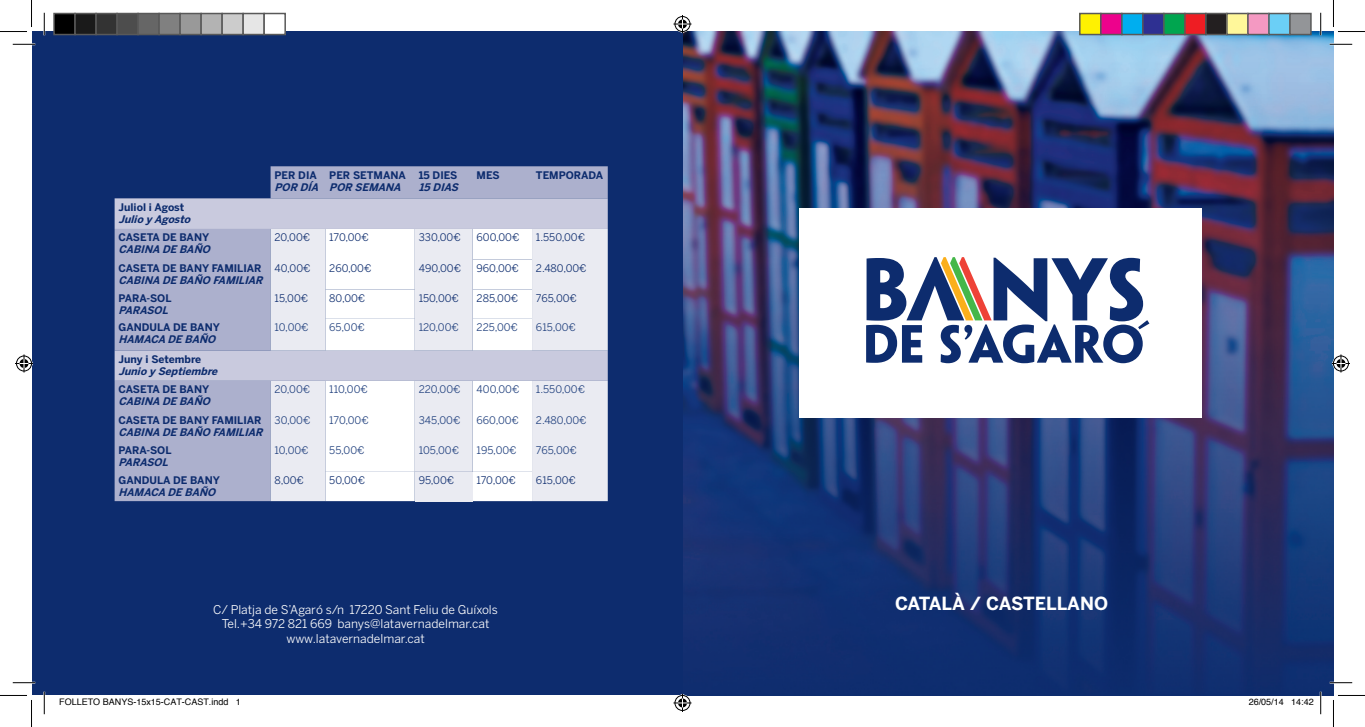
<style>
.page{position:relative;width:1365px;height:727px;background:#fff}
.page>*{position:absolute;margin:0;border:0;box-sizing:border-box;transform-origin:0 0}
.t1{font:700 18px "Benton Sans";color:#fff}
.t2{font:12px/14.4px "Benton Sans";color:#fff;text-align:center}
.t3{font:700 10.35px "Benton Sans";color:#0d2c6e}
.t4{font:italic 700 10.35px "Benton Sans";color:#0d2c6e}
.t5{font:10.35px "Benton Sans";color:#1f3f7d}
.t6{font:10.35px "Benton Sans";color:#0d2c6e}
.t7{font:9px "Helvetica";color:#000}
</style>
<div class="page">
<img style="left:682px;top:32px;width:651px;height:663px">
<div style="left:32px;top:32px;width:650px;height:663px;background:#0d2c6e"></div>
<svg style="left:115px;top:166px;width:492px;height:335px;background:#949cbe"></svg>
<svg style="left:115px;top:198px;width:492px;height:182px;background:#b9bcd5"></svg>
<svg style="left:270px;top:229px;width:337px;height:272px;background:#e5e6ef"></svg>
<svg style="left:325px;top:229px;width:207px;height:272px;background:#f2f3f7"></svg>
<div style="left:415px;top:471px;width:57px;height:30px;background:#eaebf2"></div>
<div style="left:799px;top:208px;width:402px;height:209px;background:#fff"></div>
<svg style="left:866px;top:257px;width:283px;height:106px"></svg>
<hr style="left:13px;top:43px;width:22px;height:2px;background:#fff">
<hr style="left:1329px;top:43px;width:22px;height:2px;background:#fff">
<hr style="left:13px;top:681px;width:22px;height:2px;background:#fff">
<hr style="left:1329px;top:681px;width:22px;height:2px;background:#fff">
<hr style="left:43px;top:13px;width:2px;height:22px;background:#fff">
<hr style="left:43px;top:691px;width:2px;height:23px;background:#fff">
<hr style="left:1319px;top:13px;width:2px;height:22px;background:#fff">
<hr style="left:1319px;top:691px;width:2px;height:23px;background:#fff">
<svg style="left:13px;top:44px;width:22px;height:1px"></svg>
<svg style="left:1329px;top:44px;width:22px;height:1px"></svg>
<svg style="left:13px;top:682px;width:22px;height:1px"></svg>
<svg style="left:1329px;top:682px;width:22px;height:1px"></svg>
<svg style="left:44px;top:13px;width:1px;height:22px"></svg>
<svg style="left:44px;top:691px;width:1px;height:23px"></svg>
<svg style="left:1320px;top:13px;width:1px;height:22px"></svg>
<svg style="left:1320px;top:691px;width:1px;height:23px"></svg>
<svg style="left:0;top:0;width:32px;height:32px"></svg>
<svg style="left:0;top:695px;width:32px;height:31px"></svg>
<svg style="left:1332px;top:0;width:32px;height:32px"></svg>
<svg style="left:1332px;top:695px;width:32px;height:31px"></svg>
<svg style="left:673px;top:15px;width:18px;height:18px"></svg>
<svg style="left:673px;top:693px;width:18px;height:18px"></svg>
<svg style="left:15px;top:354px;width:18px;height:18px"></svg>
<svg style="left:1331px;top:354px;width:18px;height:18px"></svg>
<div style="left:54px;top:14px;width:21px;height:21px;background:#000"></div>
<div style="left:53px;top:13px;width:23px;height:22px;border:2px solid #595959"></div>
<div style="left:75px;top:14px;width:21px;height:21px;background:#1a1a1a"></div>
<div style="left:74px;top:13px;width:23px;height:22px;border:2px solid #595959"></div>
<div style="left:96px;top:14px;width:21px;height:21px;background:#333"></div>
<div style="left:95px;top:13px;width:23px;height:22px;border:2px solid #595959"></div>
<div style="left:117px;top:14px;width:21px;height:21px;background:#4d4d4d"></div>
<div style="left:116px;top:13px;width:23px;height:22px;border:2px solid #595959"></div>
<div style="left:138px;top:14px;width:21px;height:21px;background:#666"></div>
<div style="left:137px;top:13px;width:23px;height:22px;border:2px solid #595959"></div>
<div style="left:159px;top:14px;width:21px;height:21px;background:#808080"></div>
<div style="left:158px;top:13px;width:23px;height:22px;border:2px solid #595959"></div>
<div style="left:180px;top:14px;width:21px;height:21px;background:#999"></div>
<div style="left:179px;top:13px;width:23px;height:22px;border:2px solid #595959"></div>
<div style="left:201px;top:14px;width:21px;height:21px;background:#b3b3b3"></div>
<div style="left:200px;top:13px;width:23px;height:22px;border:2px solid #595959"></div>
<div style="left:222px;top:14px;width:21px;height:21px;background:#ccc"></div>
<div style="left:221px;top:13px;width:23px;height:22px;border:2px solid #595959"></div>
<div style="left:243px;top:14px;width:21px;height:21px;background:#e6e6e6"></div>
<div style="left:242px;top:13px;width:23px;height:22px;border:2px solid #595959"></div>
<div style="left:263px;top:13px;width:23px;height:22px;border:2px solid #595959"></div>
<div style="left:1079px;top:14px;width:21px;height:21px;background:#fff101"></div>
<div style="left:1078px;top:13px;width:23px;height:22px;border:2px solid #595959"></div>
<div style="left:1100px;top:14px;width:21px;height:21px;background:#ed028c"></div>
<div style="left:1099px;top:13px;width:23px;height:22px;border:2px solid #595959"></div>
<div style="left:1121px;top:14px;width:21px;height:21px;background:#00aeef"></div>
<div style="left:1120px;top:13px;width:23px;height:22px;border:2px solid #595959"></div>
<div style="left:1142px;top:14px;width:21px;height:21px;background:#2e3092"></div>
<div style="left:1141px;top:13px;width:23px;height:22px;border:2px solid #595959"></div>
<div style="left:1163px;top:14px;width:21px;height:21px;background:#00a54f"></div>
<div style="left:1162px;top:13px;width:23px;height:22px;border:2px solid #595959"></div>
<div style="left:1184px;top:14px;width:21px;height:21px;background:#ee1d23"></div>
<div style="left:1183px;top:13px;width:23px;height:22px;border:2px solid #595959"></div>
<div style="left:1205px;top:14px;width:21px;height:21px;background:#231f20"></div>
<div style="left:1204px;top:13px;width:23px;height:22px;border:2px solid #595959"></div>
<div style="left:1226px;top:14px;width:21px;height:21px;background:#fff79a"></div>
<div style="left:1225px;top:13px;width:23px;height:22px;border:2px solid #595959"></div>
<div style="left:1247px;top:14px;width:21px;height:21px;background:#f499c2"></div>
<div style="left:1246px;top:13px;width:23px;height:22px;border:2px solid #595959"></div>
<div style="left:1268px;top:14px;width:21px;height:21px;background:#6bcff6"></div>
<div style="left:1267px;top:13px;width:23px;height:22px;border:2px solid #595959"></div>
<div style="left:1289px;top:14px;width:21px;height:21px;background:#939598"></div>
<div style="left:1288px;top:13px;width:23px;height:22px;border:2px solid #595959"></div>
<p class="t3" style="left:274px;top:168px;width:44px">PER DIA</p>
<p class="t4" style="left:274px;top:180px;width:49px">POR DÍA</p>
<p class="t3" style="left:329px;top:168px;width:78px">PER SETMANA</p>
<p class="t4" style="left:329px;top:180px;width:76px">POR SEMANA</p>
<p class="t3" style="left:418px;top:168px;width:40px">15 DIES</p>
<p class="t4" style="left:418px;top:180px;width:44px">15 DIAS</p>
<p class="t3" style="left:476px;top:168px;width:25px">MES</p>
<p class="t3" style="left:536px;top:168px;width:69px">TEMPORADA</p>
<p class="t3" style="left:118px;top:200px;width:67px">Juliol i Agost</p>
<p class="t4" style="left:118px;top:212px;width:76px">Julio y Agosto</p>
<p class="t3" style="left:118px;top:231px;width:92px">CASETA DE BANY</p>
<p class="t4" style="left:118px;top:243px;width:96px">CABINA DE BAÑO</p>
<p class="t6" style="left:274px;top:231px;width:37px">20,00€</p>
<p class="t6" style="left:329px;top:231px;width:41px">170,00€</p>
<p class="t6" style="left:418px;top:231px;width:44px">330,00€</p>
<p class="t6" style="left:476px;top:231px;width:44px">600,00€</p>
<p class="t6" style="left:536px;top:231px;width:51px">1.550,00€</p>
<p class="t3" style="left:118px;top:262px;width:144px">CASETA DE BANY FAMILIAR</p>
<p class="t4" style="left:118px;top:274px;width:149px">CABINA DE BAÑO FAMILIAR</p>
<p class="t6" style="left:274px;top:262px;width:38px">40,00€</p>
<p class="t6" style="left:329px;top:262px;width:44px">260,00€</p>
<p class="t6" style="left:418px;top:262px;width:44px">490,00€</p>
<p class="t6" style="left:476px;top:262px;width:44px">960,00€</p>
<p class="t6" style="left:536px;top:262px;width:52px">2.480,00€</p>
<p class="t3" style="left:118px;top:291px;width:54px">PARA-SOL</p>
<p class="t4" style="left:118px;top:303px;width:54px">PARASOL</p>
<p class="t6" style="left:274px;top:291px;width:35px">15,00€</p>
<p class="t6" style="left:329px;top:291px;width:38px">80,00€</p>
<p class="t6" style="left:418px;top:291px;width:42px">150,00€</p>
<p class="t6" style="left:476px;top:291px;width:43px">285,00€</p>
<p class="t6" style="left:536px;top:291px;width:43px">765,00€</p>
<p class="t3" style="left:118px;top:321px;width:103px">GANDULA DE BANY</p>
<p class="t4" style="left:118px;top:333px;width:101px">HAMACA DE BAÑO</p>
<p class="t5" style="left:274px;top:321px;width:36px">10,00€</p>
<p class="t5" style="left:329px;top:321px;width:37px">65,00€</p>
<p class="t5" style="left:418px;top:321px;width:42px">120,00€</p>
<p class="t5" style="left:476px;top:321px;width:43px">225,00€</p>
<p class="t5" style="left:536px;top:321px;width:42px">615,00€</p>
<p class="t3" style="left:118px;top:353px;width:84px">Juny i Setembre</p>
<p class="t4" style="left:118px;top:365px;width:103px">Junio y Septiembre</p>
<p class="t3" style="left:118px;top:383px;width:92px">CASETA DE BANY</p>
<p class="t4" style="left:118px;top:395px;width:96px">CABINA DE BAÑO</p>
<p class="t5" style="left:274px;top:383px;width:37px">20,00€</p>
<p class="t5" style="left:329px;top:383px;width:40px">110,00€</p>
<p class="t5" style="left:418px;top:383px;width:43px">220,00€</p>
<p class="t5" style="left:476px;top:383px;width:44px">400,00€</p>
<p class="t5" style="left:536px;top:383px;width:51px">1.550,00€</p>
<p class="t3" style="left:118px;top:413px;width:144px">CASETA DE BANY FAMILIAR</p>
<p class="t4" style="left:118px;top:425px;width:149px">CABINA DE BAÑO FAMILIAR</p>
<p class="t5" style="left:274px;top:413px;width:37px">30,00€</p>
<p class="t5" style="left:329px;top:413px;width:41px">170,00€</p>
<p class="t5" style="left:418px;top:413px;width:43px">345,00€</p>
<p class="t5" style="left:476px;top:413px;width:44px">660,00€</p>
<p class="t5" style="left:536px;top:413px;width:52px">2.480,00€</p>
<p class="t3" style="left:118px;top:444px;width:54px">PARA-SOL</p>
<p class="t4" style="left:118px;top:456px;width:54px">PARASOL</p>
<p class="t5" style="left:274px;top:444px;width:36px">10,00€</p>
<p class="t5" style="left:329px;top:444px;width:37px">55,00€</p>
<p class="t5" style="left:418px;top:444px;width:42px">105,00€</p>
<p class="t5" style="left:476px;top:444px;width:42px">195,00€</p>
<p class="t5" style="left:536px;top:444px;width:43px">765,00€</p>
<p class="t3" style="left:118px;top:474px;width:103px">GANDULA DE BANY</p>
<p class="t4" style="left:118px;top:486px;width:101px">HAMACA DE BAÑO</p>
<p class="t6" style="left:274px;top:474px;width:31px">8,00€</p>
<p class="t6" style="left:329px;top:474px;width:37px">50,00€</p>
<p class="t6" style="left:418px;top:474px;width:37px">95,00€</p>
<p class="t6" style="left:476px;top:474px;width:41px">170,00€</p>
<p class="t6" style="left:536px;top:474px;width:42px">615,00€</p>
<p class="t2" style="left:213px;top:601px;width:286px">C/ Platja de S’Agaró s/n 17220 Sant Feliu de Guíxols<br>Tel.+34 972 821 669 banys@latavernadelmar.cat www.latavernadelmar.cat</p>
<h1 class="t1" style="left:894px;top:592px;width:215px">CATALÀ / CASTELLANO</h1>
<p class="t7" style="left:59px;top:694px;width:183px">FOLLETO BANYS-15x15-CAT-CAST.indd 1</p>
<p class="t7" style="left:1248px;top:694px;width:67px">26/05/14 14:42</p>
</div>
